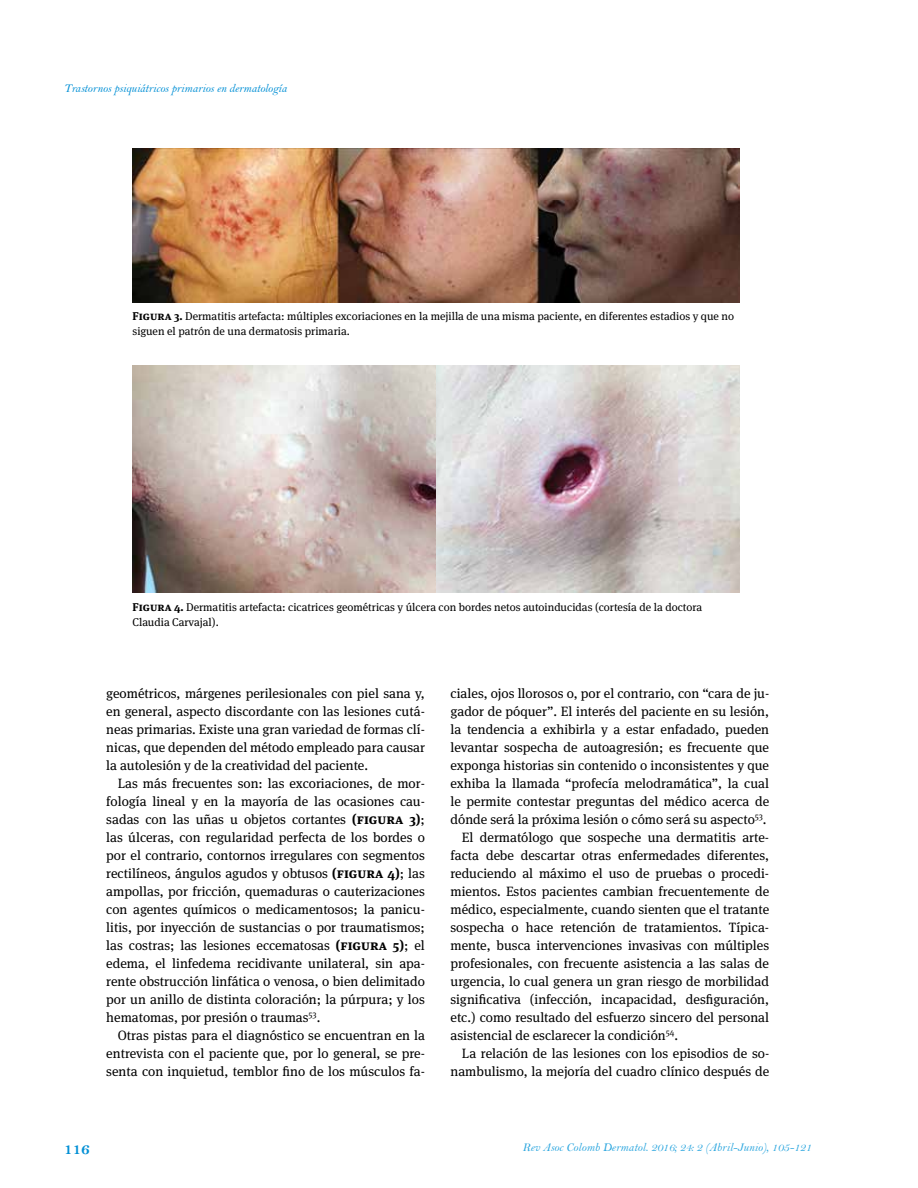
<style>
.page{position:relative;width:918px;height:1188px;background:#fff}
.page>*{position:absolute;margin:0;border:0;box-sizing:border-box;transform-origin:0 0}
.t1{font:16.5px "Bell MT Bold";color:#008fd5}
.t2{font:13.5px/18px "Meta Serif OT";color:#000;text-align:justify}
.t3{font:12px "Bell MT Italic";color:#2ea7df}
.t4{font:12px "Bell MT Italic";letter-spacing:-.01em;color:#008fd5}
.t5{font:11.25px/14.2px "Meta Serif OT";color:#000}
.s1{font-weight:700}
</style>
<div class="page">
<img style="left:133px;top:149px;width:606px;height:154px">
<img style="left:133px;top:365px;width:606px;height:228px">
<p class="t4" style="left:64px;top:81px;width:225px">Trastornos psiquiátricos primarios en dermatología</p>
<p class="t5" style="left:133px;top:310px;width:603px"><span class="s1">Figura 3.</span> Dermatitis artefacta: múltiples excoriaciones en la mejilla de una misma paciente, en diferentes estadios y que no siguen el patrón de una dermatosis primaria.</p>
<p class="t5" style="left:133px;top:601px;width:571px"><span class="s1">Figura 4.</span> Dermatitis artefacta: cicatrices geométricas y úlcera con bordes netos autoinducidas (cortesía de la doctora<br>Claudia Carvajal).</p>
<p class="t2" style="left:106px;top:685px;width:320px">geométricos, márgenes perilesionales con piel sana y, en general, aspecto discordante con las lesiones cutá&shy;neas primarias. Existe una gran variedad de formas clí&shy;nicas, que dependen del método empleado para causar la autolesión y de la creatividad del paciente.</p>
<p class="t2" style="left:106px;top:775px;width:320px;text-indent:11px">Las más frecuentes son: las excoriaciones, de mor&shy;fología lineal y en la mayoría de las ocasiones cau&shy;sadas con las uñas u objetos cortantes <span class="s1">(figura 3)</span>; las úlceras, con regularidad perfecta de los bordes o por el contrario, contornos irregulares con segmentos rectilíneos, ángulos agudos y obtusos <span class="s1">(figura 4)</span>; las ampollas, por fricción, quemaduras o cauterizaciones con agentes químicos o medicamentosos; la panicu&shy;litis, por inyección de sustancias o por traumatismos; las costras; las lesiones eccematosas <span class="s1">(figura 5)</span>; el edema, el linfedema recidivante unilateral, sin apa&shy;rente obstrucción linfática o venosa, o bien delimitado por un anillo de distinta coloración; la púrpura; y los hematomas, por presión o traumas<sup>53</sup>.</p>
<p class="t2" style="left:106px;top:1027px;width:320px;text-indent:11px">Otras pistas para el diagnóstico se encuentran en la entrevista con el paciente que, por lo general, se pre&shy;senta con inquietud, temblor fino de los músculos fa-</p>
<p class="t1" style="left:64px;top:1138px;width:28px">116</p>
<p class="t2" style="left:451px;top:685px;width:320px">ciales, ojos llorosos o, por el contrario, con “cara de ju-</p>
<p class="t2" style="left:451px;top:703px;width:320px">gador de póquer”. El interés del paciente en su lesión,</p>
<p class="t2" style="left:451px;top:721px;width:320px">la tendencia a exhibirla y a estar enfadado, pueden</p>
<p class="t2" style="left:451px;top:739px;width:320px">levantar sospecha de autoagresión; es frecuente que</p>
<p class="t2" style="left:451px;top:757px;width:320px">exponga historias sin contenido o inconsistentes y que</p>
<p class="t2" style="left:451px;top:775px;width:320px">exhiba la llamada “profecía melodramática”, la cual</p>
<p class="t2" style="left:451px;top:793px;width:320px">le permite contestar preguntas del médico acerca de</p>
<p class="t2" style="left:451px;top:811px;width:318px">dónde será la próxima lesión o cómo será su aspecto<sup>53</sup>.</p>
<p class="t2" style="left:462px;top:829px;width:309px">El dermatólogo que sospeche una dermatitis arte-</p>
<p class="t2" style="left:451px;top:847px;width:320px">facta debe descartar otras enfermedades diferentes,</p>
<p class="t2" style="left:451px;top:865px;width:320px">reduciendo al máximo el uso de pruebas o procedi-</p>
<p class="t2" style="left:451px;top:883px;width:320px">mientos. Estos pacientes cambian frecuentemente de</p>
<p class="t2" style="left:451px;top:901px;width:320px">médico, especialmente, cuando sienten que el tratante</p>
<p class="t2" style="left:451px;top:919px;width:320px">sospecha o hace retención de tratamientos. Típica-</p>
<p class="t2" style="left:451px;top:937px;width:320px">mente, busca intervenciones invasivas con múltiples</p>
<p class="t2" style="left:451px;top:955px;width:320px">profesionales, con frecuente asistencia a las salas de</p>
<p class="t2" style="left:451px;top:973px;width:320px">urgencia, lo cual genera un gran riesgo de morbilidad</p>
<p class="t2" style="left:451px;top:991px;width:320px">significativa (infección, incapacidad, desfiguración,</p>
<p class="t2" style="left:451px;top:1009px;width:320px">etc.) como resultado del esfuerzo sincero del personal</p>
<p class="t2" style="left:451px;top:1027px;width:229px">asistencial de esclarecer la condición<sup>54</sup>.</p>
<p class="t2" style="left:462px;top:1045px;width:309px">La relación de las lesiones con los episodios de so-</p>
<p class="t2" style="left:451px;top:1063px;width:320px">nambulismo, la mejoría del cuadro clínico después de</p>
<p class="t3" style="left:522px;top:1140px;width:291px">Rev Asoc Colomb Dermatol. 2016; 24: 2 (Abril-Junio), 105-121</p>
</div>
